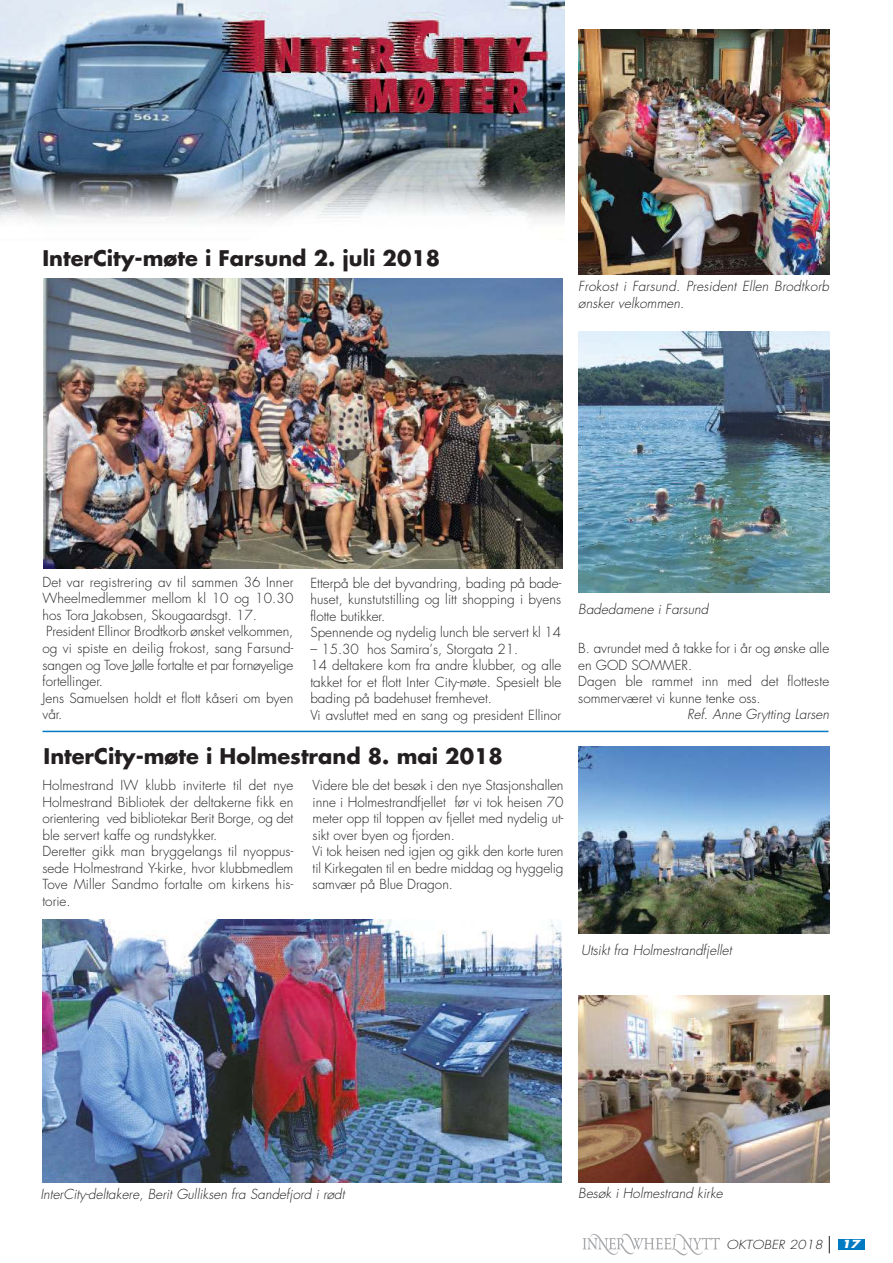
<style>
.page{position:relative;width:893px;height:1263px;background:#fff}
.page>*{position:absolute;margin:0;border:0;box-sizing:border-box;transform-origin:0 0}
.t1{font:700 21px "Futura";color:#231f20}
.t2{font:300 13.5px/16.5px "Futura";color:#231f20}
.t3{font:italic 300 13.5px/16.5px "Futura";letter-spacing:.005em;color:#231f20}
.t4{font:italic 300 12.15px "Futura";letter-spacing:.005em;color:#231f20;scale:1.11 1}
.t5{font:italic 700 10.8px "Futura";color:#fff;scale:1.25 1}
</style>
<div class="page">
<svg style="left:829px;top:1236px;width:1px;height:17px"></svg>
<div style="left:838px;top:1239px;width:27px;height:10px;background:#007bc3"></div>
<svg style="left:583px;top:1234px;width:137px;height:21px"></svg>
<img style="left:0;top:0;width:565px;height:223px">
<img style="left:578px;top:30px;width:251px;height:244px">
<img style="left:44px;top:278px;width:519px;height:290px">
<img style="left:578px;top:332px;width:251px;height:260px">
<img style="left:578px;top:747px;width:251px;height:187px">
<img style="left:578px;top:996px;width:251px;height:187px">
<img style="left:43px;top:920px;width:518px;height:262px">
<hr style="left:43px;top:731px;width:785px;height:1px;background:#007bc3">
<h1 class="t1" style="left:43px;top:245px;width:399px">InterCity-møte i Farsund 2. juli 2018</h1>
<p class="t3" style="left:578px;top:278px;width:252px">Frokost i Farsund. President Ellen Brodtkorb ønsker velkommen.</p>
<p class="t2" style="left:43px;top:574px;width:252px">Det var registrering av til sammen 36 Inner Wheelmedlemmer mellom kl 10 og 10.30 hos Tora Jakobsen, Skougaardsgt. 17.<br>President Ellinor Brodtkorb ønsket velkommen, og vi spiste en deilig frokost, sang Farsund&shy;sangen og Tove Jølle fortalte et par fornøyelige fortellinger.<br>Jens Samuelsen holdt et flott kåseri om byen vår.</p>
<p class="t2" style="left:310px;top:575px;width:252px">Etterpå ble det byvandring, bading på bade&shy;huset, kunstutstilling og litt shopping i byens flotte butikker.<br>Spennende og nydelig lunch ble servert kl 14</p>
<p class="t2" style="left:310px;top:641px;width:252px">– 15.30 hos Samira’s, Storgata 21.<br>14 deltakere kom fra andre klubber, og alle takket for et flott Inter City-møte. Spesielt ble bading på badehuset fremhevet.<br>Vi avsluttet med en sang og president Ellinor</p>
<h1 class="t1" style="left:44px;top:742px;width:461px">InterCity-møte i Holmestrand 8. mai 2018</h1>
<p class="t2" style="left:43px;top:777px;width:252px">Holmestrand IW klubb inviterte til det nye Holmestrand Bibliotek der deltakerne fikk en orientering ved bibliotekar Berit Borge, og det ble servert kaffe og rundstykker.<br>Deretter gikk man bryggelangs til nyoppus&shy;sede Holmestrand Y-kirke, hvor klubbmedlem Tove Miller Sandmo fortalte om kirkens his&shy;torie.</p>
<p class="t2" style="left:313px;top:777px;width:252px">Videre ble det besøk i den nye Stasjonshallen inne i Holmestrandfjellet før vi tok heisen 70 meter opp til toppen av fjellet med nydelig ut&shy;sikt over byen og fjorden.<br>Vi tok heisen ned igjen og gikk den korte turen til Kirkegaten til en bedre middag og hyggelig samvær på Blue Dragon.</p>
<p class="t3" style="left:578px;top:601px;width:132px">Badedamene i Farsund</p>
<p class="t2" style="left:578px;top:640px;width:252px">B. avrundet med å takke for i år og ønske alle en GOD SOMMER.<br>Dagen ble rammet inn med det flotteste sommerværet vi kunne tenke oss.</p>
<p class="t3" style="left:687px;top:706px;width:143px">Ref. Anne Grytting Larsen</p>
<p class="t3" style="left:581px;top:942px;width:152px">Utsikt fra Holmestrandfjellet</p>
<p class="t3" style="left:40px;top:1186px;width:306px">InterCity-deltakere, Berit Gulliksen fra Sandefjord i rødt</p>
<p class="t3" style="left:578px;top:1184px;width:146px">Besøk i Holmestrand kirke</p>
<p class="t4" style="left:727px;top:1237px;width:88px">OKTOBER 2018</p>
<p class="t5" style="left:841px;top:1239px;width:16px">17</p>
</div>
